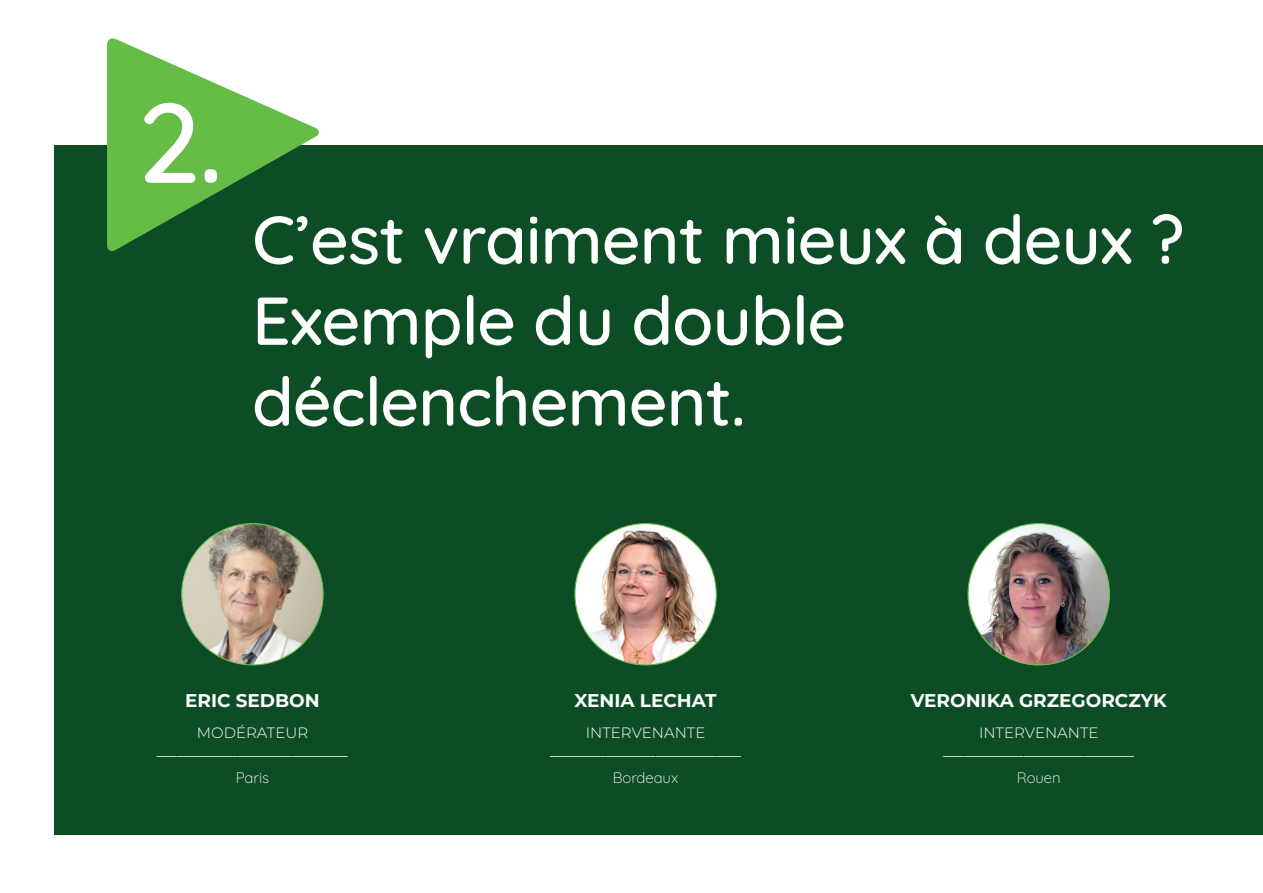
<style>
.page{position:relative;width:1263px;height:893px;background:#fff}
.page>*{position:absolute;margin:0;border:0;box-sizing:border-box;transform-origin:0 0}
.t1{font:500 112.8px "Quicksand";color:#fff}
.t2{font:500 67.5px/81px "Quicksand";letter-spacing:-.01em;color:#fff}
.t3{font:700 18.45px "Montserrat";color:#fff}
.t4{font:300 15px "Montserrat";color:#fff}
.Modérateurs{font:300 15px "Quicksand";color:#fff}
.t5{font:600 10.05px "Montserrat";color:#fff}
</style>
<div class="page">
<div style="left:55px;top:145px;width:1208px;height:689px;background:#0c4d26"></div>
<img style="left:182px;top:524px;width:141px;height:141px;border-radius:71px">
<img style="left:575px;top:524px;width:141px;height:141px;border-radius:71px">
<img style="left:968px;top:524px;width:141px;height:141px;border-radius:71px">
<svg style="left:107px;top:38px;width:212px;height:213px;fill:#65bc46"></svg>
<p class="t1" style="left:137px;top:52px;width:87px">2.</p>
<p class="t2" style="left:252px;top:193px;width:934px">C’est vraiment mieux à deux ?<br>Exemple du double déclenchement.</p>
<p class="t3" style="left:185px;top:687px;width:136px">ERIC SEDBON</p>
<p class="t4" style="left:197px;top:723px;width:113px">MODÉRATEUR</p>
<p class="t5" style="left:157px;top:745px;width:193px">______________________________________</p>
<p class="Modérateurs" style="left:236px;top:766px;width:35px">Paris</p>
<p class="t3" style="left:574px;top:687px;width:144px">XENIA LECHAT</p>
<p class="t4" style="left:586px;top:723px;width:121px">INTERVENANTE</p>
<p class="t5" style="left:550px;top:745px;width:193px">______________________________________</p>
<p class="Modérateurs" style="left:613px;top:766px;width:67px">Bordeaux</p>
<p class="t3" style="left:911px;top:687px;width:257px">VERONIKA GRZEGORCZYK</p>
<p class="t4" style="left:979px;top:723px;width:121px">INTERVENANTE</p>
<p class="t5" style="left:943px;top:745px;width:193px">______________________________________</p>
<p class="Modérateurs" style="left:1017px;top:766px;width:45px">Rouen</p>
</div>
